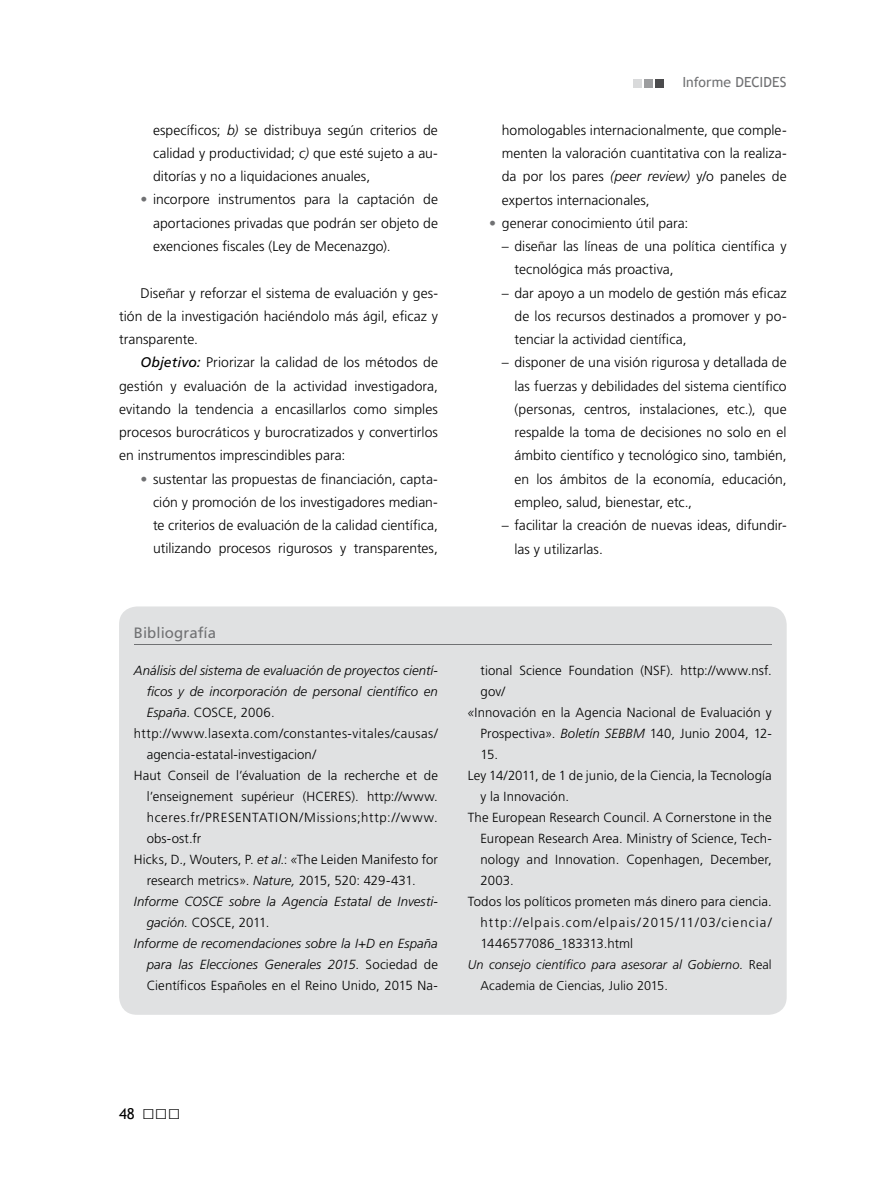
<style>
.page{position:relative;width:893px;height:1191px;background:#fff}
.page>*{position:absolute;margin:0;border:0;box-sizing:border-box;transform-origin:0 0}
.t1{font:21px "Trebuchet MS";color:#000}
.t2{font:15px "Frutiger";color:#707173}
.t3{font:300 13.95px/23.2px "Frutiger";color:#000;text-align:justify}
.t4{font:13.95px "Trebuchet MS";letter-spacing:.005em;color:#707173}
.t5{font:300 13.2px "Frutiger";letter-spacing:.01em;color:#000}
.t6{font:italic 300 13.2px "Frutiger";letter-spacing:.005em;color:#000}
.t7{font:300 13.2px "Frutiger";letter-spacing:.035em;color:#000}
.t8{font:300 13.2px "Frutiger";letter-spacing:.085em;color:#000}
.t9{font:300 13.2px "Frutiger";letter-spacing:.055em;color:#000}
.t10{font:300 13.2px "Frutiger";letter-spacing:-.02em;color:#000}
.t11{font:italic 300 12.75px/21px "Frutiger";letter-spacing:.01em;color:#000}
.s1{font-style:italic}
.s2{color:#707173}
.s3{font-weight:400;font-style:italic}
.s4{font-style:normal}
.s5{font-size:15px}
</style>
<div class="page">
<div style="left:644px;top:79px;width:8px;height:8px;background:#9c9d9f"></div>
<div style="left:633px;top:79px;width:8px;height:8px;background:#d9dadb"></div>
<div style="left:656px;top:79px;width:8px;height:8px;background:#4b4b4d"></div>
<div style="left:119px;top:606px;width:668px;height:408px;background:#e0e1e2;border-radius:18px"></div>
<hr style="left:134px;top:644px;width:637px;height:1px;background:#707173">
<p class="t3" style="left:153px;top:118px;width:286px">específicos; <span class="s1">b)</span> se distribuya según criterios de calidad y productividad; <span class="s1">c)</span> que esté sujeto a au&shy;ditorías y no a liquidaciones anuales,</p>
<p class="t3" style="left:153px;top:188px;width:286px;text-indent:-13px"><span class="s2">•</span> incorpore instrumentos para la captación de aportaciones privadas que podrán ser objeto de exenciones fiscales (Ley de Mecenazgo).</p>
<p class="t3" style="left:119px;top:281px;width:320px;text-indent:21px">Diseñar y reforzar el sistema de evaluación y ges&shy;tión de la investigación haciéndolo más ágil, eficaz y transparente.</p>
<p class="t3" style="left:119px;top:351px;width:320px;text-indent:21px"><span class="s3">Objetivo:</span> Priorizar la calidad de los métodos de gestión y evaluación de la actividad investigadora, evitando la tendencia a encasillarlos como simples procesos burocráticos y burocratizados y convertirlos en instrumentos imprescindibles para:</p>
<p class="t3" style="left:153px;top:467px;width:286px;text-indent:-13px"><span class="s2">•</span> sustentar las propuestas de financiación, capta&shy;ción y promoción de los investigadores median&shy;te criterios de evaluación de la calidad científica, utilizando procesos rigurosos y transparentes,</p>
<p class="t2" style="left:134px;top:624px;width:84px">Bibliografía</p>
<p class="t6" style="left:134px;top:662px;width:306px">Análisis del sistema de evaluación de proyectos cientí-</p>
<p class="t6" style="left:147px;top:683px;width:293px">ficos y de incorporación de personal científico en</p>
<p class="t5" style="left:147px;top:704px;width:129px"><span class="s1">España</span>. COSCE, 2006.</p>
<p class="t7" style="left:134px;top:725px;width:305px">http://www.lasexta.com/constantes-vitales/causas/</p>
<p class="t5" style="left:147px;top:746px;width:171px">agencia-estatal-investigacion/</p>
<p class="t5" style="left:134px;top:767px;width:305px">Haut Conseil de l’évaluation de la recherche et de</p>
<p class="t5" style="left:147px;top:788px;width:293px">l’enseignement supérieur (HCERES). http://www.</p>
<p class="t9" style="left:147px;top:809px;width:293px">hceres.fr/PRESENTATION/Missions;http://www.</p>
<p class="t5" style="left:147px;top:830px;width:56px">obs-ost.fr</p>
<p class="t5" style="left:134px;top:851px;width:306px">Hicks, D., Wouters, P. <span class="s1">et al</span>.: <span class="s1">«</span>The Leiden Manifesto for</p>
<p class="t5" style="left:147px;top:872px;width:271px">research metrics». <span class="s1">Nature,</span> 2015, 520: 429-431.</p>
<p class="t6" style="left:134px;top:893px;width:306px">Informe COSCE sobre la Agencia Estatal de Investi-</p>
<p class="t10" style="left:147px;top:914px;width:124px"><span class="s1">gación.</span> COSCE, 2011.</p>
<p class="t6" style="left:134px;top:935px;width:305px">Informe de recomendaciones sobre la I+D en España</p>
<p class="t6" style="left:147px;top:956px;width:293px">para las Elecciones Generales 2015<span class="s4">. Sociedad de</span></p>
<p class="t5" style="left:147px;top:977px;width:293px">Científicos Españoles en el Reino Unido, 2015 Na-</p>
<p class="t4" style="left:682px;top:74px;width:106px">Informe DECIDES</p>
<p class="t3" style="left:502px;top:118px;width:286px">homologables internacionalmente, que comple&shy;menten la valoración cuantitativa con la realiza&shy;da por los pares <span class="s1">(peer review)</span> y/o paneles de expertos internacionales,</p>
<p class="t3" style="left:489px;top:211px;width:201px"><span class="s2">•</span> generar conocimiento útil para:</p>
<p class="t3" style="left:515px;top:235px;width:274px;text-indent:-13px">– diseñar las líneas de una política científica y tecnológica más proactiva,</p>
<p class="t3" style="left:515px;top:281px;width:274px;text-indent:-13px">– dar apoyo a un modelo de gestión más eficaz de los recursos destinados a promover y po&shy;tenciar la actividad científica,</p>
<p class="t3" style="left:515px;top:351px;width:274px;text-indent:-13px">– disponer de una visión rigurosa y detallada de las fuerzas y debilidades del sistema científico (personas, centros, instalaciones, etc.), que respalde la toma de decisiones no solo en el ámbito científico y tecnológico sino, también, en los ámbitos de la economía, educación, empleo, salud, bienestar, etc.,</p>
<p class="t3" style="left:515px;top:514px;width:274px;text-indent:-13px">– facilitar la creación de nuevas ideas, difundir&shy;las y utilizarlas.</p>
<p class="t5" style="left:480px;top:662px;width:293px">tional Science Foundation (NSF). http://www.nsf.</p>
<p class="t5" style="left:480px;top:683px;width:26px">gov/</p>
<p class="t5" style="left:468px;top:704px;width:305px"><span class="s1">«</span>Innovación en la Agencia Nacional de Evaluación y</p>
<p class="t5" style="left:480px;top:725px;width:293px">Prospectiva». <span class="s1">Boletín SEBBM</span> 140, Junio 2004, 12-</p>
<p class="t5" style="left:480px;top:746px;width:19px">15.</p>
<p class="t5" style="left:468px;top:767px;width:306px">Ley 14/2011, de 1 de junio, de la Ciencia, la Tecnología</p>
<p class="t5" style="left:480px;top:788px;width:90px">y la Innovación.</p>
<p class="t5" style="left:468px;top:810px;width:305px">The European Research Council. A Cornerstone in the</p>
<p class="t5" style="left:480px;top:831px;width:293px">European Research Area. Ministry of Science, Tech-</p>
<p class="t5" style="left:480px;top:852px;width:293px">nology and Innovation. Copenhagen, December,</p>
<p class="t5" style="left:480px;top:873px;width:35px">2003.</p>
<p class="t5" style="left:468px;top:894px;width:306px">Todos los políticos prometen más dinero para ciencia.</p>
<p class="t8" style="left:480px;top:915px;width:293px">http://elpais.com/elpais/2015/11/03/ciencia/</p>
<p class="t5" style="left:480px;top:936px;width:154px">1446577086_183313.html</p>
<p class="t11" style="left:480px;top:954px;width:293px;text-indent:-13px">Un consejo científico para asesorar al Gobierno. <span class="s4">Real<br>Academia de Ciencias, Julio 2015.</span></p>
<h1 class="t1" style="left:119px;top:1098px;width:63px"><span class="s5">48</span> □□□</h1>
</div>
